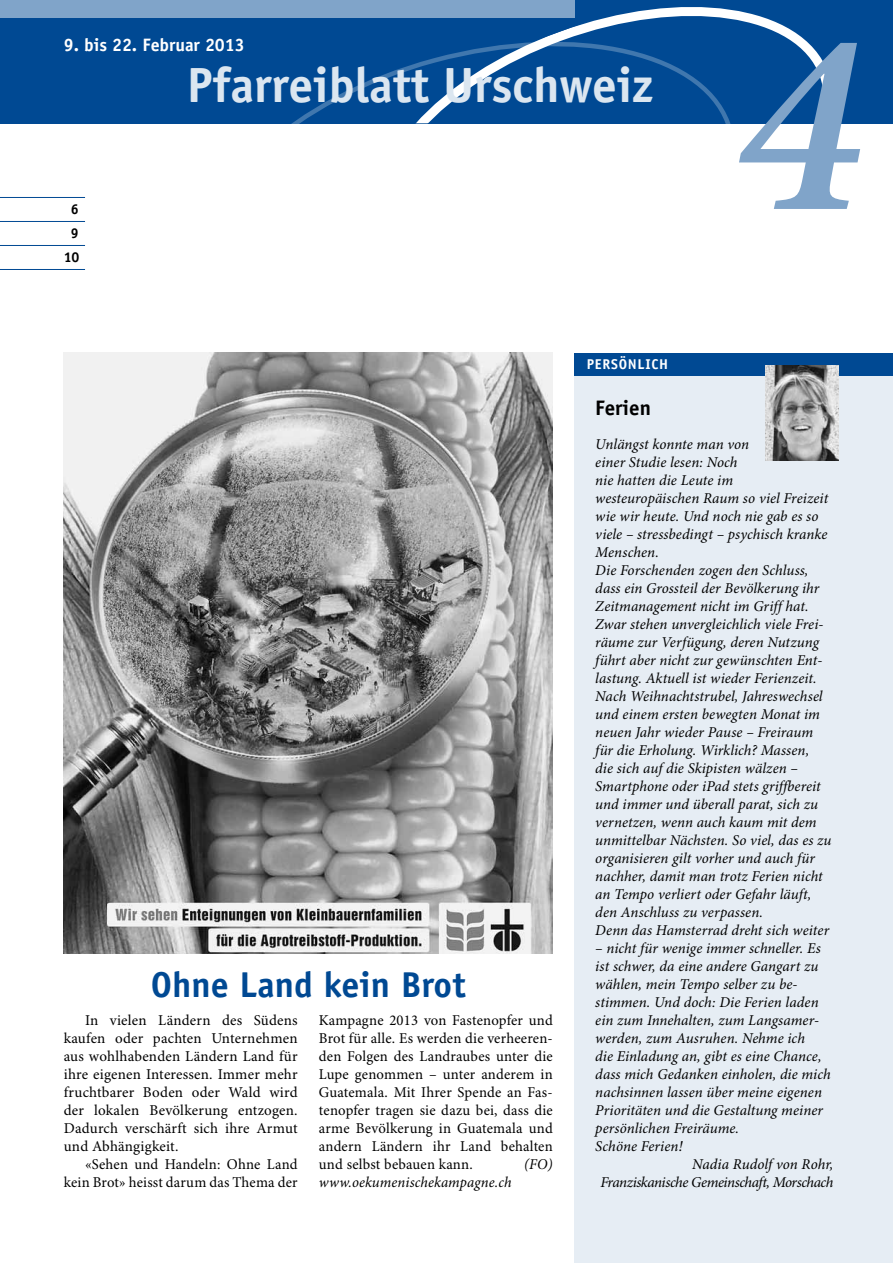
<style>
.page{position:relative;width:893px;height:1263px;background:#fff}
.page>*{position:absolute;margin:0;border:0;box-sizing:border-box;transform-origin:0 0}
.t1{font:italic 600 264px "Minion Pro";color:#80a4c9}
.t2{font:700 49.5px "Officina Sans Std";letter-spacing:-.005em;color:#dbe6f0}
.t3{font:700 36px "Officina Sans Std";color:#004993}
.t4{font:700 21px "Officina Sans Std";color:#000}
.t5{font:700 18px "Officina Sans Std";letter-spacing:-.005em;color:#fff}
.t6{font:italic 15px/18px "Minion Pro";letter-spacing:.005em;color:#000}
.t7{font:15px/18px "Minion Pro";letter-spacing:.01em;color:#000;text-align:justify}
.t8{font:italic 15px "Minion Pro";letter-spacing:-.03em;color:#000}
.t9{font:700 14.25px "Officina Sans Std";letter-spacing:.05em;color:#fff}
.t10{font:700 14.25px/24px "Officina Sans Std";color:#000;text-align:center}
</style>
<div class="page">
<div style="left:574px;top:361px;width:319px;height:902px;background:#e6edf4"></div>
<div style="left:574px;top:353px;width:319px;height:22px;background:#004993"></div>
<div style="left:0;top:0;width:893px;height:123px;background:#004993"></div>
<div style="left:0;top:0;width:574px;height:17px;background:#80a4c9"></div>
<svg style="left:293px;top:84px;width:68px;height:39px"></svg>
<svg style="left:361px;top:0;width:472px;height:123px"></svg>
<hr style="left:0;top:197px;width:85px;height:1px;background:#004993">
<hr style="left:0;top:221px;width:85px;height:1px;background:#004993">
<hr style="left:0;top:245px;width:85px;height:1px;background:#004993">
<hr style="left:0;top:269px;width:85px;height:1px;background:#004993">
<img style="left:64px;top:352px;width:489px;height:601px">
<img style="left:765px;top:366px;width:73px;height:94px">
<p class="t5" style="left:64px;top:34px;width:183px">9. bis 22. Februar 2013</p>
<h1 class="t1" style="left:734px;top:-34px;width:131px">4</h1>
<h2 class="t2" style="left:187px;top:54px;width:467px">Pfarreiblatt Urschweiz</h2>
<p class="t10" style="left:64px;top:197px;width:17px">6<br>9<br>10</p>
<h3 class="t3" style="left:151px;top:963px;width:316px">Ohne Land kein Brot</h3>
<p class="t7" style="left:64px;top:1012px;width:235px;text-indent:21px">In vielen Ländern des Südens kaufen oder pachten Unternehmen aus wohlhabenden Ländern Land für ihre eigenen Interessen. Immer mehr fruchtbarer Boden oder Wald wird der lokalen Bevölkerung entzogen.<br>Dadurch verschärft sich ihre Armut und Abhängigkeit.</p>
<p class="t7" style="left:64px;top:1156px;width:235px;text-align:right">«Sehen und Handeln: Ohne Land kein Brot» heisst darum das Thema der</p>
<p class="t7" style="left:319px;top:1012px;width:235px">Kampagne 2013 von Fastenopfer und Brot für alle. Es werden die verheeren&shy;den Folgen des Landraubes unter die Lupe genommen – unter anderem in Guatemala. Mit Ihrer Spende an Fas&shy;tenopfer tragen sie dazu bei, dass die arme Bevölkerung in Guatemala und andern Ländern ihr Land behalten und selbst bebauen kann.</p>
<p class="t6" style="left:524px;top:1156px;width:30px">(FO)</p>
<p class="t6" style="left:319px;top:1174px;width:194px">www.oekumenischekampagne.ch</p>
<p class="t9" style="left:587px;top:355px;width:83px">Persönlich</p>
<h3 class="t4" style="left:595px;top:395px;width:57px">Ferien</h3>
<p class="t6" style="left:595px;top:436px;width:238px">Unlängst konnte man von<br>einer Studie lesen: Noch<br>nie hatten die Leute im westeuropäischen Raum so viel Freizeit wie wir heute. Und noch nie gab es so viele – stressbedingt – psychisch kranke Menschen.<br>Die Forschenden zogen den Schluss, dass ein Grossteil der Bevölkerung ihr Zeitmanagement nicht im Griff hat.<br>Zwar stehen unvergleichlich viele Frei&shy;räume zur Verfügung, deren Nutzung führt aber nicht zur gewünschten Ent&shy;lastung. Aktuell ist wieder Ferienzeit.<br>Nach Weihnachtstrubel, Jahreswechsel und einem ersten bewegten Monat im neuen Jahr wieder Pause – Freiraum für die Erholung. Wirklich? Massen,<br>die sich auf die Skipisten wälzen – Smartphone oder iPad stets griffbereit und immer und überall parat, sich zu vernetzen, wenn auch kaum mit dem unmittelbar Nächsten. So viel, das es zu organisieren gilt vorher und auch für nachher, damit man trotz Ferien nicht an Tempo verliert oder Gefahr läuft, den Anschluss zu verpassen.<br>Denn das Hamsterrad dreht sich weiter</p>
<p class="t6" style="left:595px;top:940px;width:227px">– nicht für wenige immer schneller. Es</p>
<p class="t6" style="left:595px;top:958px;width:225px">ist schwer, da eine andere Gangart zu</p>
<p class="t6" style="left:595px;top:976px;width:204px">wählen, mein Tempo selber zu be-</p>
<p class="t6" style="left:595px;top:994px;width:225px">stimmen. Und doch: Die Ferien laden</p>
<p class="t6" style="left:595px;top:1012px;width:225px">ein zum Innehalten, zum Langsamer-</p>
<p class="t6" style="left:595px;top:1030px;width:211px">werden, zum Ausruhen. Nehme ich</p>
<p class="t6" style="left:595px;top:1048px;width:228px">die Einladung an, gibt es eine Chance,</p>
<p class="t6" style="left:595px;top:1066px;width:237px">dass mich Gedanken einholen, die mich</p>
<p class="t6" style="left:595px;top:1084px;width:228px">nachsinnen lassen über meine eigenen</p>
<p class="t6" style="left:595px;top:1102px;width:229px">Prioritäten und die Gestaltung meiner</p>
<p class="t6" style="left:595px;top:1120px;width:145px">persönlichen Freiräume.</p>
<p class="t6" style="left:595px;top:1138px;width:89px">Schöne Ferien!</p>
<p class="t6" style="left:692px;top:1156px;width:143px">Nadia Rudolf von Rohr,</p>
<p class="t8" style="left:600px;top:1173px;width:234px">Franziskanische Gemeinschaft, Morschach</p>
</div>
